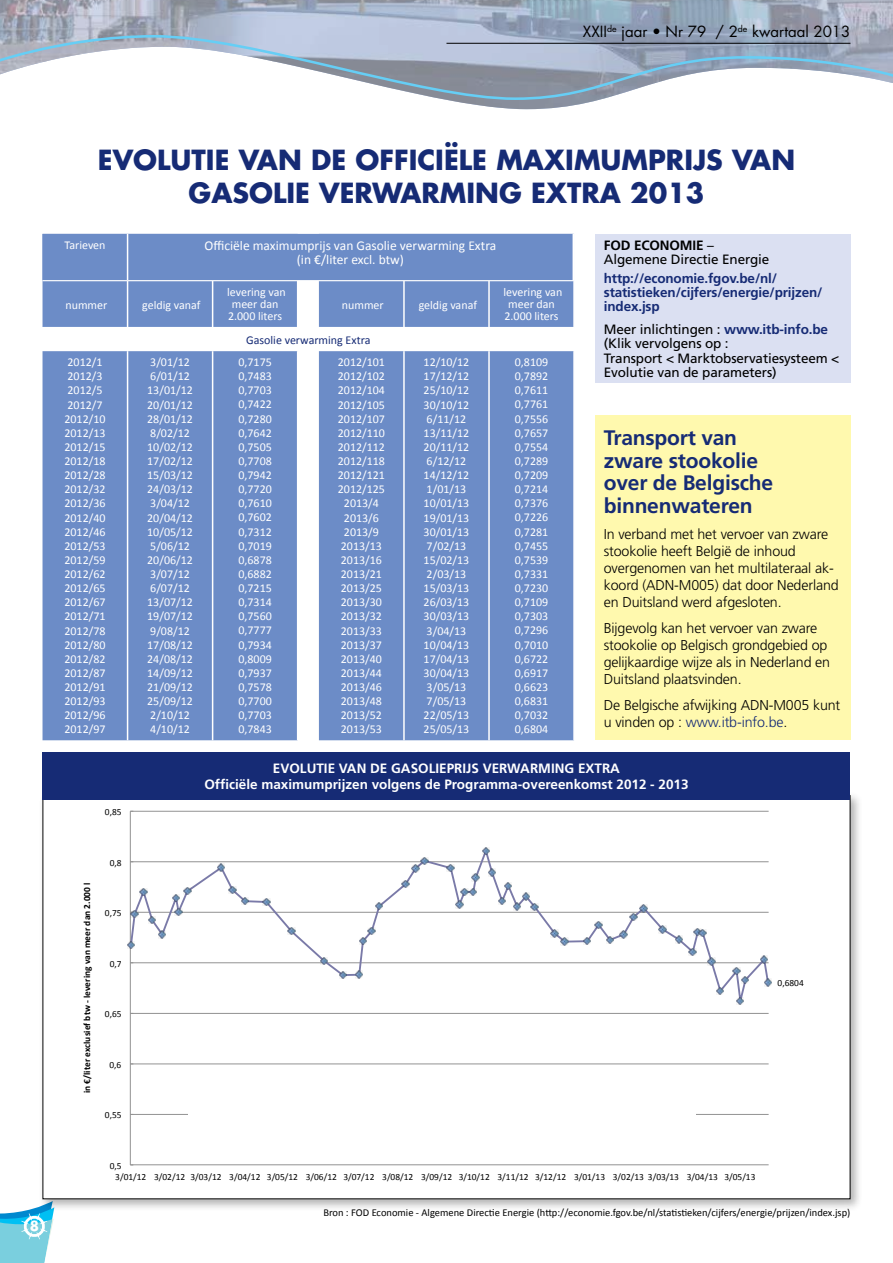
<style>
.page{position:relative;width:893px;height:1263px;background:#fff}
.page>*{position:absolute;margin:0;border:0;box-sizing:border-box;transform-origin:0 0}
.t1{font:700 27px/32.4px "Futura";color:#162b75;text-align:center}
.t2{font:700 21px/22.5px "Frutiger";letter-spacing:-.01em;color:#162b75}
.t3{font:15px "Futura";color:#000}
.t4{font:300 14.25px/17.1px "Frutiger";letter-spacing:-.01em;color:#000}
.t5{font:13.5px/14.2px "Frutiger";letter-spacing:-.01em;color:#000}
.t6{font:700 13.5px/16.2px "Frutiger";color:#fff}
.t7{font:700 13.5px/14.2px "Frutiger";letter-spacing:-.01em;color:#162b75}
.t8{font:13.5px/13.5px "Calibri";color:#fff;text-align:center}
.t9{font:700 13.5px "Frutiger";color:#000}
.t10{font:700 13.5px "Futura";color:#fff}
.t11{font:12px/14.1px "Calibri";color:#fff;text-align:center}
.t12{font:12px "Calibri";color:#162b75}
.t13{font:10.5px "Calibri";color:#000}
.t14{font:9.45px "Calibri";color:#000}
.t15{font:700 9.45px "Calibri";color:#000}
.s1{font-weight:700}
.s2{font-weight:700;color:#162b75}
.s3{color:#162b75}
</style>
<div class="page">
<svg style="left:0;top:1207px;width:54px;height:56px"></svg>
<svg style="left:165px;top:0;width:728px;height:35px;background:#a4b0c4"></svg>
<img style="left:0;top:0;width:165px;height:35px">
<img style="left:636px;top:0;width:115px;height:35px">
<img style="left:448px;top:100px;width:150px;height:9px">
<svg style="left:0;top:35px;width:893px;height:65px"></svg>
<hr style="left:446px;top:43px;width:404px;height:1px;background:#000">
<div style="left:39px;top:791px;width:824px;height:420px;background:#000;opacity:.3"></div>
<svg style="left:45px;top:799px;width:803px;height:398px"></svg>
<div style="left:188px;top:1082px;width:507px;height:34px;background:#fff"></div>
<div style="left:43px;top:281px;width:254px;height:459px;background:#6c8cc7"></div>
<div style="left:43px;top:327px;width:255px;height:24px;background:#fff"></div>
<hr style="left:127px;top:281px;width:1px;height:46px;background:#fff">
<hr style="left:212px;top:281px;width:1px;height:46px;background:#fff">
<hr style="left:127px;top:351px;width:1px;height:389px;background:#fff">
<hr style="left:212px;top:351px;width:1px;height:389px;background:#fff">
<div style="left:319px;top:281px;width:254px;height:459px;background:#6c8cc7"></div>
<div style="left:319px;top:327px;width:255px;height:24px;background:#fff"></div>
<hr style="left:403px;top:281px;width:2px;height:46px;background:#fff">
<hr style="left:488px;top:281px;width:2px;height:46px;background:#fff">
<hr style="left:403px;top:351px;width:2px;height:389px;background:#fff">
<hr style="left:488px;top:351px;width:2px;height:389px;background:#fff">
<div style="left:43px;top:752px;width:807px;height:47px;background:#162b75"></div>
<div style="left:595px;top:234px;width:255px;height:149px;background:#dbe0f2"></div>
<div style="left:595px;top:415px;width:255px;height:325px;background:#fff9ae"></div>
<div style="left:43px;top:234px;width:530px;height:46px;background:#6c8cc7"></div>
<hr style="left:127px;top:234px;width:1px;height:46px;background:#fff">
<p class="t3" style="left:583px;top:21px;width:269px">XXII<sup>de</sup> jaar • Nr 79 / 2<sup>de</sup> kwartaal 2013</p>
<p class="t10" style="left:30px;top:1217px;width:11px">8</p>
<h1 class="t1" style="left:98px;top:143px;width:699px">EVOLUTIE VAN DE OFF IC IËLE MAXIMUMPRIJS VAN<br>GASOLIE VERWARMING EXTRA 2013</h1>
<p class="t9" style="left:604px;top:238px;width:41px">FOD ECONO</p>
<p class="t11" style="left:64px;top:238px;width:43px">Tarieven</p>
<p class="t8" style="left:205px;top:239px;width:293px">Officiële maximumprijs van Gasolie verwarming Extra (in €/liter excl. btw)</p>
<p class="t5" style="left:604px;top:238px;width:167px;text-indent:76px"><span class="s1">MIE</span> –<br>Algemene Directie Energie</p>
<p class="t7" style="left:604px;top:271px;width:220px">http://economie.fgov.be/nl/ statistieken/cijfers/energie/prijzen/ index.jsp</p>
<p class="t5" style="left:604px;top:322px;width:237px">Meer inlichtingen : <span class="s2">www.itb-info.be </span>(Klik vervolgens op :<br>Transport &lt; Marktobservatiesysteem &lt;<br>Evolutie van de parameters)</p>
<p class="t11" style="left:227px;top:286px;width:60px;line-height:12px">levering van meer dan<br>2.000 liters</p>
<p class="t11" style="left:503px;top:286px;width:60px;line-height:12px">levering van meer dan<br>2.000 liters</p>
<p class="t11" style="left:65px;top:298px;width:43px">nummer</p>
<p class="t11" style="left:142px;top:298px;width:60px">geldig vanaf</p>
<p class="t11" style="left:342px;top:298px;width:43px">nummer</p>
<p class="t11" style="left:419px;top:298px;width:60px">geldig vanaf</p>
<p class="t12" style="left:246px;top:332px;width:126px">Gasolie verwarming Extra</p>
<p class="t11" style="left:64px;top:355px;width:43px;text-align:left">2012/1<br>2012/3<br>2012/5<br>2012/7<br>2012/10<br>2012/13<br>2012/15<br>2012/18<br>2012/28<br>2012/32<br>2012/36<br>2012/40<br>2012/46<br>2012/53<br>2012/59<br>2012/62<br>2012/65<br>2012/67<br>2012/71<br>2012/78<br>2012/80<br>2012/82<br>2012/87<br>2012/91<br>2012/93<br>2012/96<br>2012/97</p>
<p class="t11" style="left:147px;top:355px;width:47px;text-align:left">3/01/12<br>6/01/12<br>13/01/12<br>20/01/12<br>28/01/12<br>8/02/12<br>10/02/12<br>17/02/12<br>15/03/12<br>24/03/12<br>3/04/12<br>20/04/12<br>10/05/12<br>5/06/12<br>20/06/12<br>3/07/12<br>6/07/12<br>13/07/12<br>19/07/12<br>9/08/12<br>17/08/12<br>24/08/12<br>14/09/12<br>21/09/12<br>25/09/12<br>2/10/12<br>4/10/12</p>
<p class="t11" style="left:238px;top:355px;width:35px;text-align:justify">0,7175<br>0,7483<br>0,7703<br>0,7422<br>0,7280<br>0,7642<br>0,7505<br>0,7708<br>0,7942<br>0,7720<br>0,7610<br>0,7602<br>0,7312<br>0,7019<br>0,6878<br>0,6882<br>0,7215<br>0,7314<br>0,7560<br>0,7777<br>0,7934<br>0,8009<br>0,7937<br>0,7578<br>0,7700<br>0,7703<br>0,7843</p>
<p class="t11" style="left:338px;top:355px;width:49px">2012/101<br>2012/102<br>2012/104<br>2012/105<br>2012/107<br>2012/110<br>2012/112<br>2012/118<br>2012/121<br>2012/125<br>2013/4<br>2013/6<br>2013/9<br>2013/13<br>2013/16<br>2013/21<br>2013/25<br>2013/30<br>2013/32<br>2013/33<br>2013/37<br>2013/40<br>2013/44<br>2013/46<br>2013/48<br>2013/52<br>2013/53</p>
<p class="t11" style="left:424px;top:355px;width:47px;text-align:left">12/10/12<br>17/12/12<br>25/10/12<br>30/10/12<br>6/11/12<br>13/11/12<br>20/11/12<br>6/12/12<br>14/12/12<br>1/01/13<br>10/01/13<br>19/01/13<br>30/01/13<br>7/02/13<br>15/02/13<br>2/03/13<br>15/03/13<br>26/03/13<br>30/03/13<br>3/04/13<br>10/04/13<br>17/04/13<br>30/04/13<br>3/05/13<br>7/05/13<br>22/05/13<br>25/05/13</p>
<p class="t11" style="left:515px;top:355px;width:35px;text-align:justify">0,8109<br>0,7892<br>0,7611<br>0,7761<br>0,7556<br>0,7657<br>0,7554<br>0,7289<br>0,7209<br>0,7214<br>0,7376<br>0,7226<br>0,7281<br>0,7455<br>0,7539<br>0,7331<br>0,7230<br>0,7109<br>0,7303<br>0,7296<br>0,7010<br>0,6722<br>0,6917<br>0,6623<br>0,6831<br>0,7032<br>0,6804</p>
<p class="t6" style="left:273px;top:760px;width:127px">EVOLUTIE VAN DE GASOLIEPRI</p>
<p class="t6" style="left:466px;top:760px;width:93px">JS VERWARMING</p>
<h2 class="t2" style="left:604px;top:427px;width:171px">Transport van zware stookolie over de Belgische binnenwateren</h2>
<p class="t4" style="left:604px;top:525px;width:236px">In verband met het vervoer van zware stookolie heeft België de inhoud overgenomen van het multilateraal ak&shy;koord (ADN-M005) dat door Nederland en Duitsland werd afgesloten.</p>
<p class="t4" style="left:604px;top:619px;width:228px">Bijgevolg kan het vervoer van zware stookolie op Belgisch grondgebied op gelijkaardige wijze als in Nederland en Duitsland plaatsvinden.</p>
<p class="t4" style="left:604px;top:696px;width:238px">De Belgische afwijking ADN-M005 kunt u vinden op : <span class="s3">www.itb-info.be</span>.</p>
<p class="t6" style="left:204px;top:760px;width:486px;text-indent:374px">EXTRA<br>Officiële maximumprijzen volgens de Programma-overeenkomst 2012 - 2013</p>
<p class="t14" style="left:105px;top:806px;width:18px">0,85</p>
<p class="t15" style="left:81px;top:1093px;width:212px;rotate:-90deg">in €/liter exclusief btw --‐ levering van meer dan 2.000 l</p>
<p class="t14" style="left:110px;top:856px;width:13px">0,8</p>
<p class="t14" style="left:105px;top:907px;width:18px">0,75</p>
<p class="t14" style="left:110px;top:957px;width:13px">0,7</p>
<p class="t14" style="left:105px;top:1008px;width:18px">0,65</p>
<p class="t14" style="left:109px;top:1058px;width:13px">0,6</p>
<p class="t14" style="left:105px;top:1109px;width:18px">0,55</p>
<p class="t14" style="left:778px;top:977px;width:28px">0,6804</p>
<p class="t14" style="left:110px;top:1159px;width:13px">0,5</p>
<p class="t14" style="left:115px;top:1171px;width:642px">3/01/12 3/02/12 3/03/12 3/04/12 3/05/12 3/06/12 3/07/12 3/08/12 3/09/12 3/10/12 3/11/12 3/12/12 3/01/13 3/02/13 3/03/13 3/04/13 3/05/13</p>
<p class="t13" style="left:323px;top:1206px;width:529px">Bron : FOD Economie - Algemene Directie Energie (http://economie.fgov.be/nl/statistieken/cijfers/energie/prijzen/index.jsp)</p>
</div>
